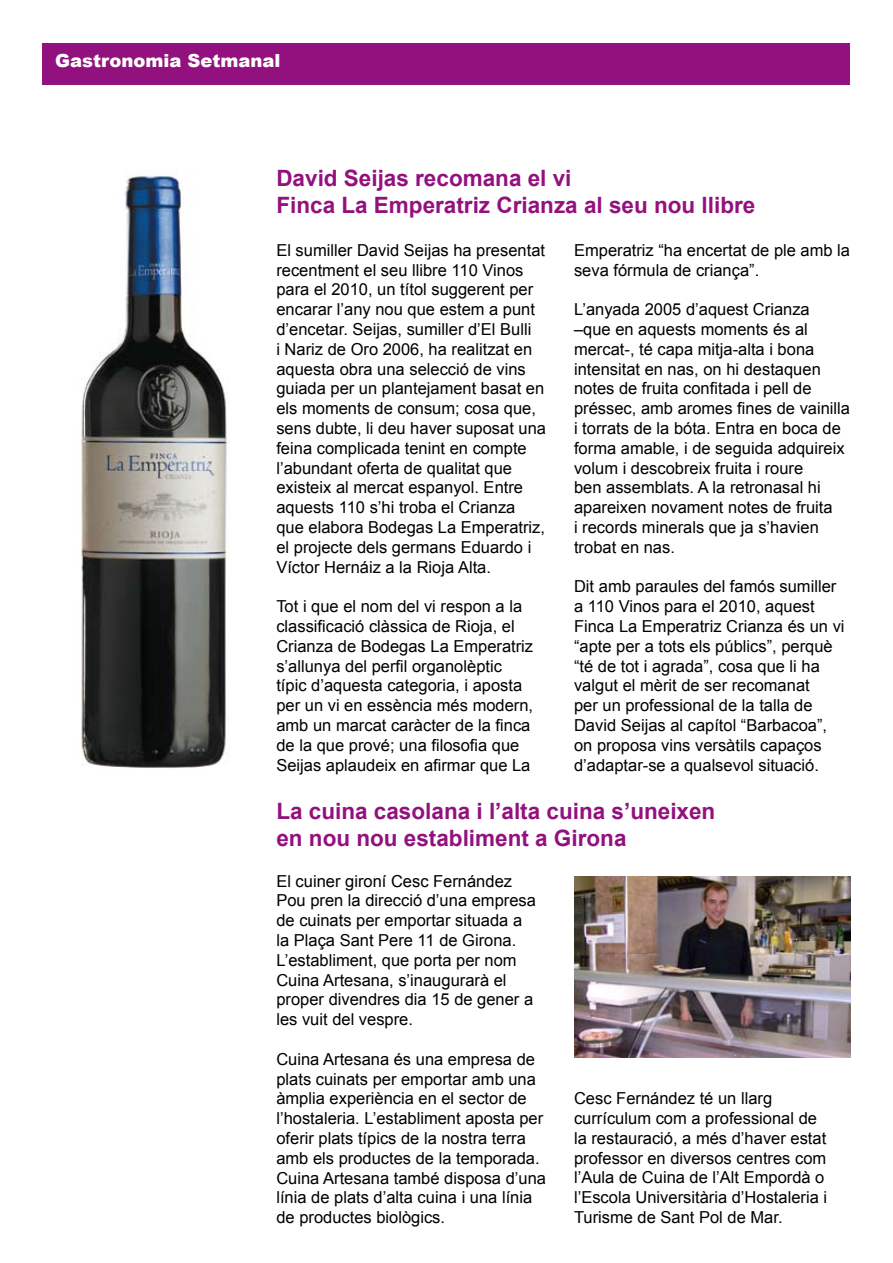
<style>
.page{position:relative;width:893px;height:1263px;background:#fff}
.page>*{position:absolute;margin:0;border:0;box-sizing:border-box;transform-origin:0 0}
.t1{font:700 22.5px/27px "Arial";color:#93117e}
.t2{font:900 18px "Arial";color:#fff}
.t3{font:16.5px/19.8px "Arial";color:#000}
</style>
<div class="page">
<div style="left:43px;top:43px;width:807px;height:41px;background:#93117e"></div>
<img style="left:81px;top:170px;width:149px;height:598px">
<img style="left:574px;top:876px;width:276px;height:181px">
<p class="t2" style="left:55px;top:51px;width:227px">Gastronomia Setmanal</p>
<h1 class="t1" style="left:276px;top:165px;width:480px">David Seijas recomana el vi<br>Finca La Emperatriz Crianza al seu nou llibre</h1>
<p class="t3" style="left:276px;top:240px;width:271px">El sumiller David Seijas ha presentat recentment el seu llibre 110 Vinos para el 2010, un títol suggerent per encarar l’any nou que estem a punt d’encetar. Seijas, sumiller d’El Bulli<br>i Nariz de Oro 2006, ha realitzat en aquesta obra una selecció de vins guiada per un plantejament basat en els moments de consum; cosa que, sens dubte, li deu haver suposat una feina complicada tenint en compte l’abundant oferta de qualitat que existeix al mercat espanyol. Entre aquests 110 s’hi troba el Crianza que elabora Bodegas La Emperatriz, el projecte dels germans Eduardo i Víctor Hernáiz a la Rioja Alta.</p>
<p class="t3" style="left:276px;top:596px;width:258px">Tot i que el nom del vi respon a la classificació clàssica de Rioja, el Crianza de Bodegas La Emperatriz s’allunya del perfil organolèptic típic d’aquesta categoria, i aposta per un vi en essència més modern, amb un marcat caràcter de la finca de la que prové; una filosofia que Seijas aplaudeix en afirmar que La</p>
<p class="t3" style="left:574px;top:240px;width:278px">Emperatriz “ha encertat de ple amb la seva fórmula de criança”.</p>
<p class="t3" style="left:574px;top:299px;width:278px">L’anyada 2005 d’aquest Crianza –que en aquests moments és al mercat-, té capa mitja-alta i bona intensitat en nas, on hi destaquen notes de fruita confitada i pell de préssec, amb aromes fines de vainilla i torrats de la bóta. Entra en boca de forma amable, i de seguida adquireix volum i descobreix fruita i roure<br>ben assemblats. A la retronasal hi apareixen novament notes de fruita<br>i records minerals que ja s’havien trobat en nas.</p>
<p class="t3" style="left:574px;top:577px;width:272px">Dit amb paraules del famós sumiller a 110 Vinos para el 2010, aquest Finca La Emperatriz Crianza és un vi “apte per a tots els públics”, perquè “té de tot i agrada”, cosa que li ha valgut el mèrit de ser recomanat<br>per un professional de la talla de David Seijas al capítol “Barbacoa”, on proposa vins versàtils capaços d’adaptar-se a qualsevol situació.</p>
<h1 class="t1" style="left:276px;top:797px;width:440px">La cuina casolana i l’alta cuina s’uneixen en nou nou establiment a Girona</h1>
<p class="t3" style="left:276px;top:871px;width:261px">El cuiner gironí Cesc Fernández<br>Pou pren la direcció d’una empresa de cuinats per emportar situada a la Plaça Sant Pere 11 de Girona.<br>L’establiment, que porta per nom<br>Cuina Artesana, s’inaugurarà el proper divendres dia 15 de gener a les vuit del vespre.</p>
<p class="t3" style="left:276px;top:1049px;width:271px">Cuina Artesana és una empresa de plats cuinats per emportar amb una àmplia experiència en el sector de l’hostaleria. L’establiment aposta per oferir plats típics de la nostra terra amb els productes de la temporada.<br>Cuina Artesana també disposa d’una línia de plats d’alta cuina i una línia de productes biològics.</p>
<p class="t3" style="left:574px;top:1088px;width:255px">Cesc Fernández té un llarg currículum com a professional de la restauració, a més d’haver estat professor en diversos centres com l’Aula de Cuina de l’Alt Empordà o l’Escola Universitària d’Hostaleria i<br>Turisme de Sant Pol de Mar.</p>
</div>
